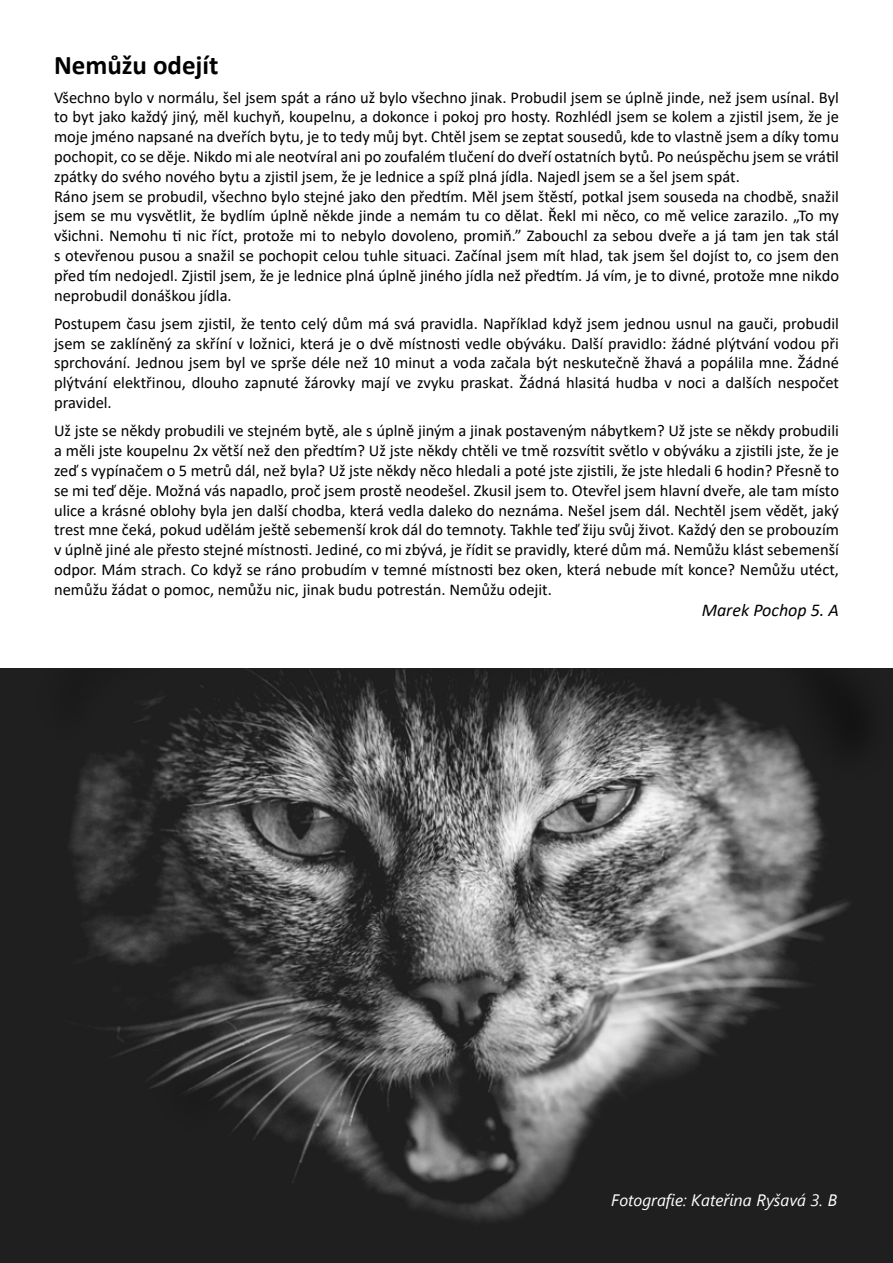
<style>
.page{position:relative;width:893px;height:1263px;background:#fff}
.page>*{position:absolute;margin:0;border:0;box-sizing:border-box;transform-origin:0 0}
.t1{font:700 27px "Calibri";color:#000}
.t2{font:italic 18px "Calibri";color:#000}
.t3{font:16.5px/19.8px "Calibri";color:#000;text-align:justify}
.t4{font:italic 16.5px "Segoe UI";color:#fff}
</style>
<div class="page">
<img style="left:0;top:668px;width:893px;height:595px">
<h1 class="t1" style="left:54px;top:46px;width:166px">Nemůžu odejít</h1>
<p class="t3" style="left:54px;top:87px;width:786px;text-align:left">Všechno bylo v normálu, šel jsem spát a ráno už bylo všechno jinak. Probudil jsem se úplně jinde, než jsem usínal. Byl to byt jako každý jiný, měl kuchyň, koupelnu, a dokonce i pokoj pro hosty. Rozhlédl jsem se kolem a zjistil jsem, že je moje jméno napsané na dveřích bytu, je to tedy můj byt. Chtěl jsem se zeptat sousedů, kde to vlastně jsem a díky tomu pochopit, co se děje. Nikdo mi ale neotvíral ani po zoufalém tlučení do dveří ostatních bytů. Po neúspěchu jsem se vrátil zpátky do svého nového bytu a zjistil jsem, že je lednice a spíž plná jídla. Najedl jsem se a šel jsem spát.<br>Ráno jsem se probudil, všechno bylo stejné jako den předtím. Měl jsem štěstí, potkal jsem souseda na chodbě, snažil jsem se mu vysvětlit, že bydlím úplně někde jinde a nemám tu co dělat. Řekl mi něco, co mě velice zarazilo. „To my všichni. Nemohu ti nic říct, protože mi to nebylo dovoleno, promiň.” Zabouchl za sebou dveře a já tam jen tak stál s otevřenou pusou a snažil se pochopit celou tuhle situaci. Začínal jsem mít hlad, tak jsem šel dojíst to, co jsem den před tím nedojedl. Zjistil jsem, že je lednice plná úplně jiného jídla než předtím. Já vím, je to divné, protože mne nikdo neprobudil donáškou jídla.</p>
<p class="t3" style="left:54px;top:313px;width:786px">Postupem času jsem zjistil, že tento celý dům má svá pravidla. Například když jsem jednou usnul na gauči, probudil jsem se zaklíněný za skříní v ložnici, která je o dvě místnosti vedle obýváku. Další pravidlo: žádné plýtvání vodou při sprchování. Jednou jsem byl ve sprše déle než 10 minut a voda začala být neskutečně žhavá a popálila mne. Žádné plýtvání elektřinou, dlouho zapnuté žárovky mají ve zvyku praskat. Žádná hlasitá hudba v noci a dalších nespočet pravidel.</p>
<p class="t3" style="left:54px;top:421px;width:786px">Už jste se někdy probudili ve stejném bytě, ale s úplně jiným a jinak postaveným nábytkem? Už jste se někdy probudili a měli jste koupelnu 2x větší než den předtím? Už jste někdy chtěli ve tmě rozsvítit světlo v obýváku a zjistili jste, že je zeď s vypínačem o 5 metrů dál, než byla? Už jste někdy něco hledali a poté jste zjistili, že jste hledali 6 hodin? Přesně to se mi teď děje. Možná vás napadlo, proč jsem prostě neodešel. Zkusil jsem to. Otevřel jsem hlavní dveře, ale tam místo ulice a krásné oblohy byla jen další chodba, která vedla daleko do neznáma. Nešel jsem dál. Nechtěl jsem vědět, jaký trest mne čeká, pokud udělám ještě sebemenší krok dál do temnoty. Takhle teď žiju svůj život. Každý den se probouzím v úplně jiné ale přesto stejné místnosti. Jediné, co mi zbývá, je řídit se pravidly, které dům má. Nemůžu klást sebemenší odpor. Mám strach. Co když se ráno probudím v temné místnosti bez oken, která nebude mít konce? Nemůžu utéct, nemůžu žádat o pomoc, nemůžu nic, jinak budu potrestán. Nemůžu odejit.</p>
<p class="t2" style="left:702px;top:598px;width:139px">Marek Pochop 5. A</p>
<p class="t4" style="left:611px;top:1185px;width:227px">Fotografie: Kateřina Ryšavá 3. B</p>
</div>
